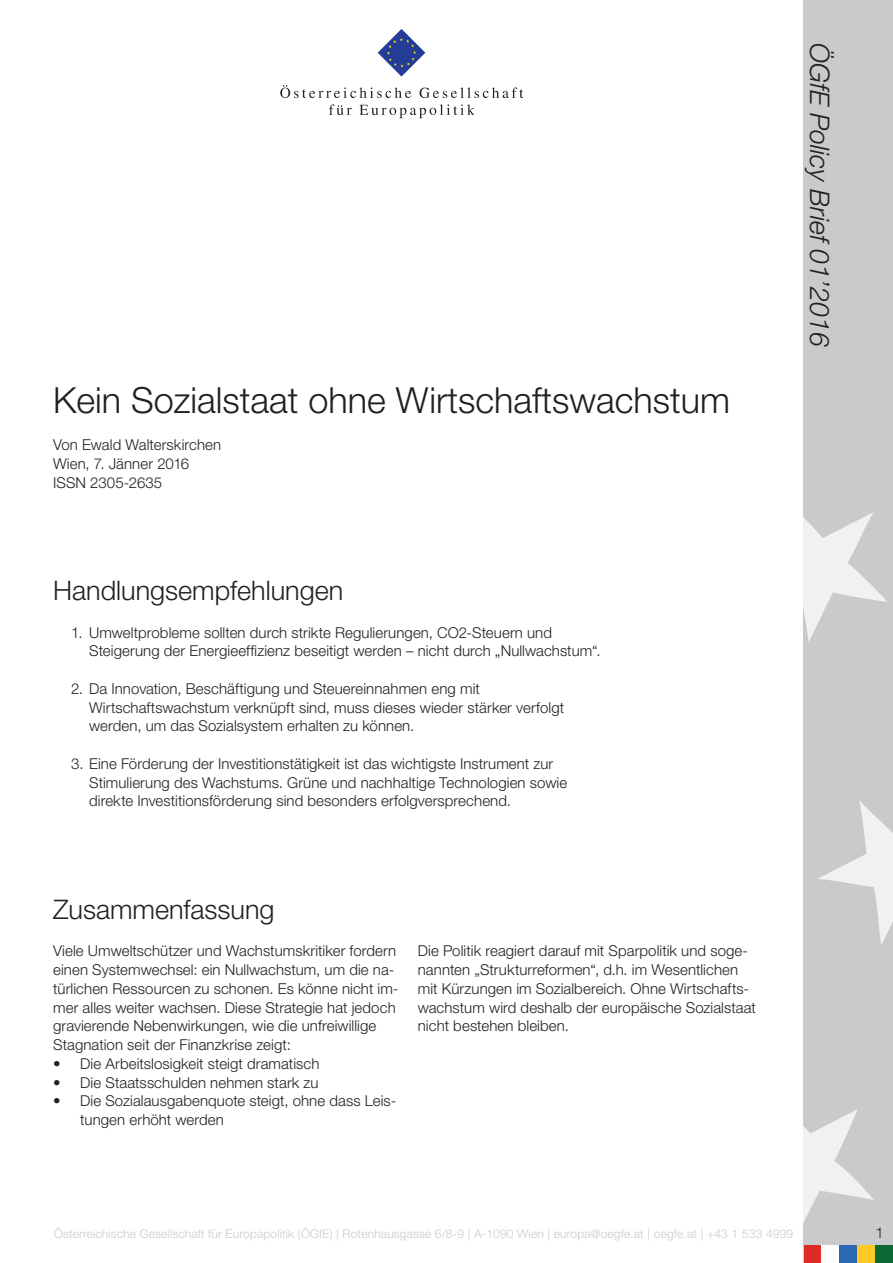
<style>
.page{position:relative;width:893px;height:1263px;background:#fff}
.page>*{position:absolute;margin:0;border:0;box-sizing:border-box;transform-origin:0 0}
.t1{font:300 36px "Helvetica Neue LT Std";color:#231f20}
.Untertitel{font:300 27px "Helvetica Neue LT Std";color:#231f20}
.t2{font:italic 300 27px "Helvetica Neue LT Std";color:#231f20}
.Standard_Paragraph{font:300 15px/18.8px "Helvetica Neue LT Std";letter-spacing:.005em;color:#231f20}
.t3{font:300 12px "Helvetica Neue LT Std";letter-spacing:.015em;color:#c9cacc}
</style>
<div class="page">
<div style="left:804px;top:0;width:89px;height:1263px;background:#c9cacc"></div>
<svg style="left:804px;top:512px;width:83px;height:130px"></svg>
<svg style="left:818px;top:801px;width:75px;height:144px"></svg>
<svg style="left:804px;top:1110px;width:70px;height:111px"></svg>
<svg style="left:378px;top:29px;width:47px;height:48px"></svg>
<svg style="left:280px;top:85px;width:131px;height:13px"></svg>
<svg style="left:420px;top:87px;width:103px;height:11px"></svg>
<svg style="left:329px;top:104px;width:23px;height:11px"></svg>
<svg style="left:359px;top:104px;width:116px;height:14px"></svg>
<div style="left:857px;top:1245px;width:18px;height:18px;background:#fecb26"></div>
<div style="left:839px;top:1245px;width:18px;height:18px;background:#2b68b3"></div>
<div style="left:804px;top:1245px;width:17px;height:18px;background:#de2b26"></div>
<div style="left:875px;top:1245px;width:18px;height:18px;background:#0b6936"></div>
<div style="left:821px;top:1245px;width:18px;height:18px;background:#fff"></div>
<p class="t1" style="left:53px;top:378px;width:678px">Kein Sozialstaat ohne Wirtschaftswachstum</p>
<p class="Standard_Paragraph" style="left:53px;top:435px;width:170px">Von Ewald Walterskirchen</p>
<p class="Standard_Paragraph" style="left:53px;top:454px;width:138px">Wien, 7. Jänner 2016</p>
<p class="Standard_Paragraph" style="left:53px;top:472px;width:111px">ISSN 2305-2635</p>
<p class="Untertitel" style="left:53px;top:574px;width:292px">Handlungsempfehlungen</p>
<p class="Standard_Paragraph" style="left:89px;top:622px;width:513px;text-indent:-18px">1. Umweltprobleme sollten durch strikte Regulierungen, CO2-Steuern und<br>Steigerung der Energieeffizienz beseitigt werden – nicht durch „Nullwachstum“.</p>
<p class="Standard_Paragraph" style="left:89px;top:679px;width:477px;text-indent:-18px">2. Da Innovation, Beschäftigung und Steuereinnahmen eng mit<br>Wirtschaftswachstum verknüpft sind, muss dieses wieder stärker verfolgt werden, um das Sozialsystem erhalten zu können.</p>
<p class="Standard_Paragraph" style="left:89px;top:754px;width:480px;text-indent:-18px">3. Eine Förderung der Investitionstätigkeit ist das wichtigste Instrument zur<br>Stimulierung des Wachstums. Grüne und nachhaltige Technologien sowie direkte Investitionsförderung sind besonders erfolgversprechend.</p>
<p class="Untertitel" style="left:53px;top:893px;width:223px">Zusammenfassung</p>
<p class="Standard_Paragraph" style="left:53px;top:941px;width:347px">Viele Umweltschützer und Wachstumskritiker fordern einen Systemwechsel: ein Nullwachstum, um die na&shy;türlichen Ressourcen zu schonen. Es könne nicht im&shy;mer alles weiter wachsen. Diese Strategie hat jedoch gravierende Nebenwirkungen, wie die unfreiwillige Stagnation seit der Finanzkrise zeigt:</p>
<p class="Standard_Paragraph" style="left:53px;top:1054px;width:268px">• Die Arbeitslosigkeit steigt dramatisch</p>
<p class="Standard_Paragraph" style="left:53px;top:1072px;width:267px">• Die Staatsschulden nehmen stark zu</p>
<p class="Standard_Paragraph" style="left:80px;top:1091px;width:318px;text-indent:-27px">• Die Sozialausgabenquote steigt, ohne dass Leis&shy;tungen erhöht werden</p>
<p class="Standard_Paragraph" style="left:418px;top:941px;width:340px">Die Politik reagiert darauf mit Sparpolitik und soge&shy;nannten „Strukturreformen“, d.h. im Wesentlichen mit Kürzungen im Sozialbereich. Ohne Wirtschafts&shy;wachstum wird deshalb der europäische Sozialstaat nicht bestehen bleiben.</p>
<h2 class="t2" style="left:836px;top:43px;width:305px;rotate:90deg">ÖGfE Policy Brief 01’2016</h2>
<p class="t3" style="left:54px;top:1226px;width:741px">Österreichische Gesellschaft für Europapolitik (ÖGfE) | Rotenhausgasse 6/8-9 | A-1090 Wien | europa@oegfe.at | oegfe.at | +43 1 533 4999</p>
<p class="Standard_Paragraph" style="left:875px;top:1222px;width:10px">1</p>
</div>
